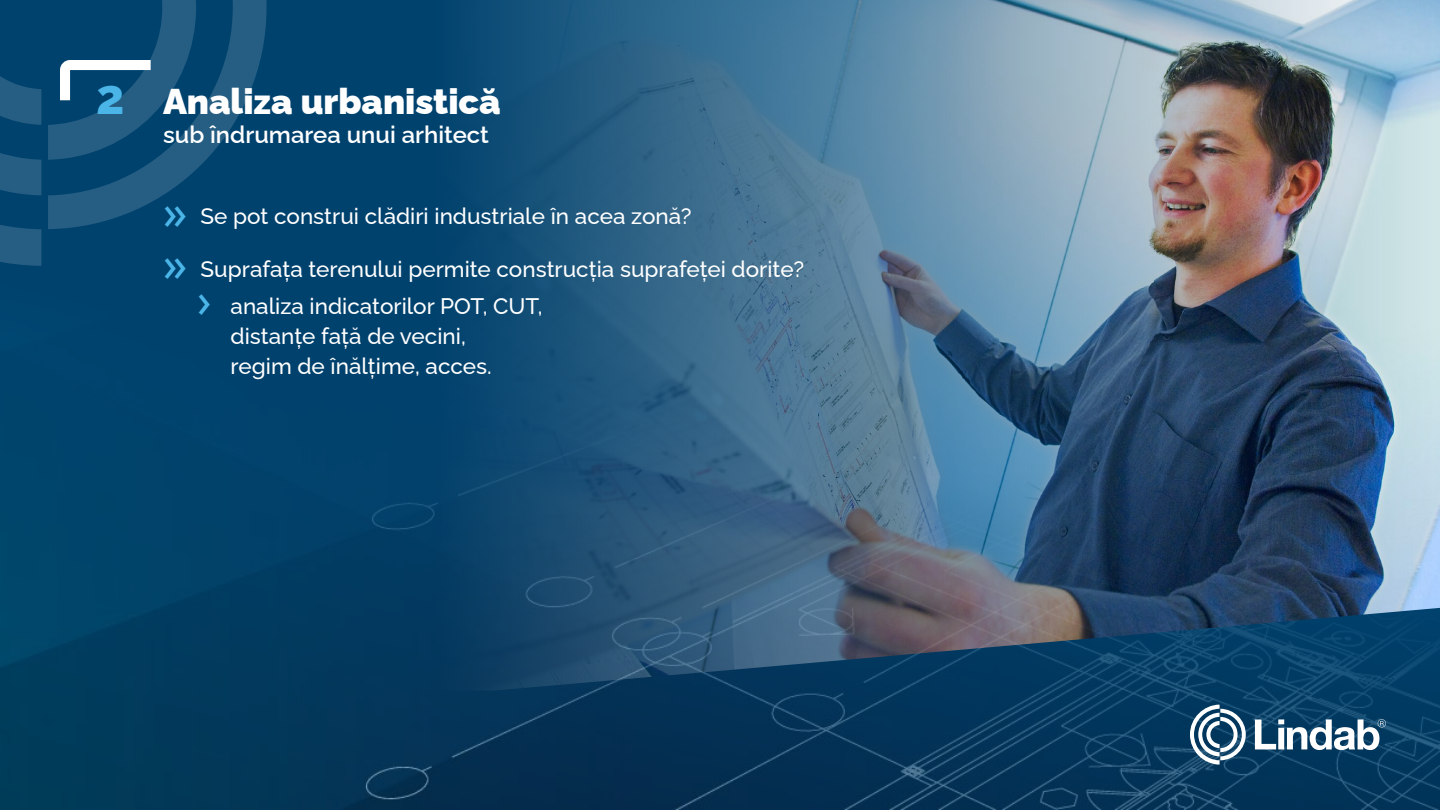
<style>
.page{position:relative;width:1440px;height:810px;background:#00426e}
.page>*{position:absolute;margin:0;border:0;box-sizing:border-box;transform-origin:0 0}
.t1{font:800 48.97px "Raleway";color:#4bb5e8}
.t2{font:200 45px "Oxanium";color:#4bb5e8}
.t3{font:900 35.78px "Raleway";color:#fff}
.t4{font:600 23.85px "Raleway";color:#fff}
.t5{font:500 22.5px/37.5px "Raleway";color:#fff}
.s1{font-family:"Oxanium";font-weight:200;font-size:45px;color:#4bb5e8}
</style>
<div class="page">
<img style="left:0;top:503px;width:1440px;height:307px">
<svg style="left:0;top:76px;width:41px;height:190px"></svg>
<svg style="left:48px;top:0;width:219px;height:229px"></svg>
<svg style="left:1255px;top:719px;width:131px;height:31px"></svg>
<svg style="left:1190px;top:705px;width:56px;height:60px"></svg>
<img style="left:436px;top:0;width:1004px;height:691px">
<svg style="left:48px;top:0;width:148px;height:160px"></svg>
<h1 class="t1" style="left:96px;top:59px;width:30px">2</h1>
<h3 class="t3" style="left:163px;top:74px;width:339px">Analiza urbanistică</h3>
<p class="t4" style="left:163px;top:116px;width:327px">sub îndrumarea unui arhitect</p>
<p class="t5" style="left:163px;top:195px;width:530px"><span class="s1">»</span> Se pot construi clădiri industriale în acea zonă?</p>
<p class="t5" style="left:231px;top:248px;width:575px;text-indent:-68px"><span class="s1">»</span> Suprafața terenului permite construcția suprafeței dorite? analiza indicatorilor POT, CUT,</p>
<p class="t5" style="left:231px;top:319px;width:262px;line-height:30px">distanțe față de vecini, regim de înălțime, acces.</p>
<h2 class="t2" style="left:197px;top:276px;width:16px">›</h2>
</div>
